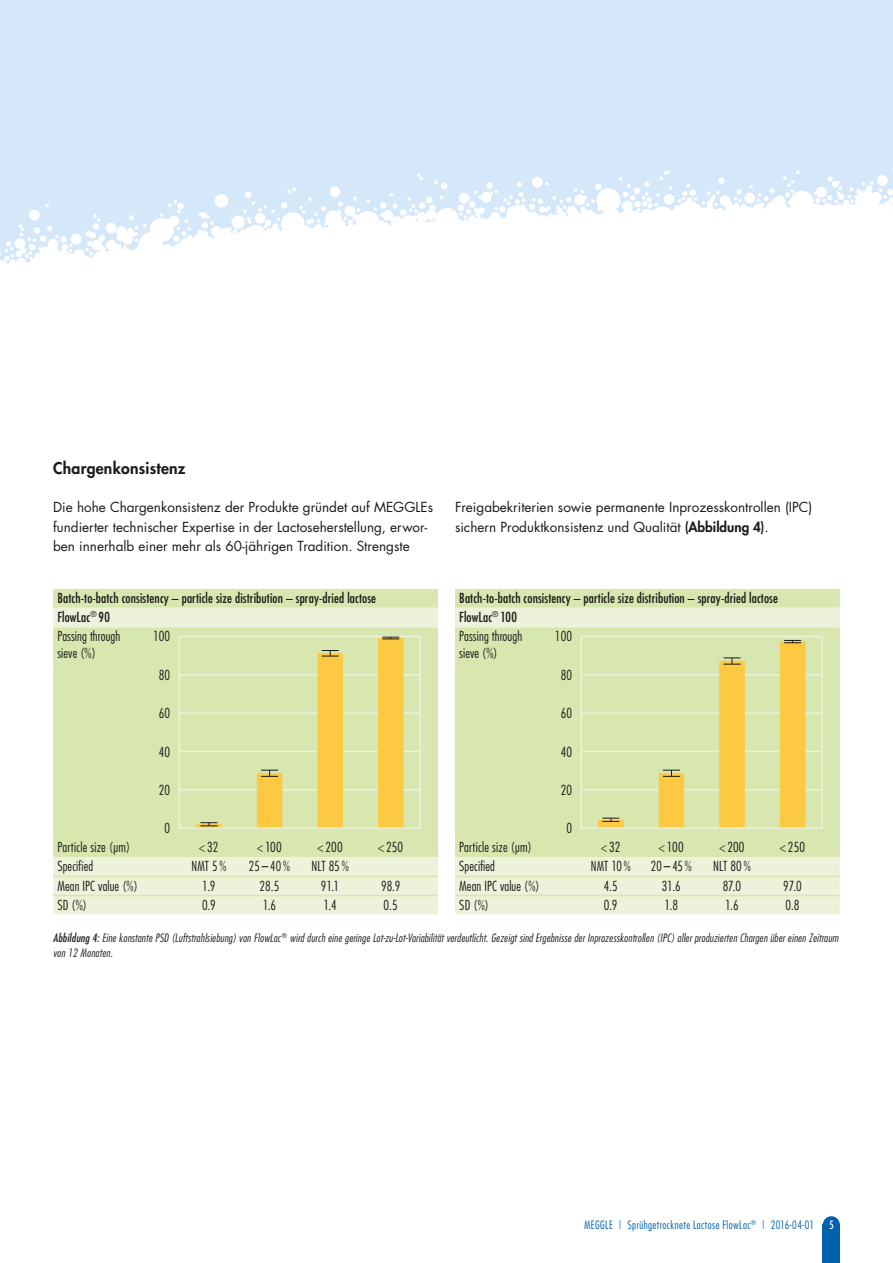
<style>
.page{position:relative;width:893px;height:1263px;background:#fff}
.page>*{position:absolute;margin:0;border:0;box-sizing:border-box;transform-origin:0 0}
.t1{font:800 15.75px "Futura";letter-spacing:.015em;color:#1a1a18}
.t2{font:13.5px/19.2px "Futura";color:#1a1a18}
.t3{font:300 condensed 13.5px "Futura";letter-spacing:.01em;color:#1a1a18}
.t4{font:condensed 13.5px/19.2px "Futura";letter-spacing:.01em;color:#1a1a18}
.t5{font:italic 300 condensed 11.25px/15px "Futura";letter-spacing:.02em;color:#1a1a18}
.t6{font:300 condensed 11.25px "Futura";letter-spacing:.035em;color:#0061ad}
.t7{font:condensed 11.25px "Futura";color:#fff}
.s1{font-weight:800}
.s2{font-weight:300}
.s3{font-weight:400}
</style>
<div class="page">
<div style="left:0;top:0;width:893px;height:455px;background:#d4e8f9"></div>
<svg style="left:0;top:169px;width:893px;height:286px;background:#f8fbfe"></svg>
<div style="left:823px;top:1225px;width:17px;height:38px;background:#0061ad"></div>
<div style="left:823px;top:1216px;width:17px;height:17px;background:#0061ad;border-radius:50%"></div>
<div style="left:455px;top:589px;width:385px;height:18px;background:#d8e6b0"></div>
<svg style="left:455px;top:627px;width:385px;height:287px;background:#dce8b9"></svg>
<hr style="left:455px;top:895px;width:96px;height:1px;background:#d8e6b0">
<svg style="left:551px;top:895px;width:29px;height:1px"></svg>
<hr style="left:580px;top:895px;width:61px;height:1px;background:#d8e6b0">
<hr style="left:641px;top:895px;width:61px;height:1px;background:#d8e6b0">
<hr style="left:702px;top:895px;width:60px;height:1px;background:#d8e6b0">
<hr style="left:762px;top:895px;width:61px;height:1px;background:#d8e6b0">
<svg style="left:823px;top:895px;width:17px;height:1px"></svg>
<hr style="left:455px;top:876px;width:96px;height:1px;background:#d8e6b0">
<svg style="left:551px;top:876px;width:29px;height:1px"></svg>
<hr style="left:580px;top:876px;width:61px;height:1px;background:#d8e6b0">
<hr style="left:641px;top:876px;width:61px;height:1px;background:#d8e6b0">
<hr style="left:702px;top:876px;width:60px;height:1px;background:#d8e6b0">
<hr style="left:762px;top:876px;width:61px;height:1px;background:#d8e6b0">
<svg style="left:823px;top:876px;width:17px;height:1px"></svg>
<div style="left:455px;top:607px;width:385px;height:20px;background:#ecf3da"></div>
<div style="left:580px;top:636px;width:243px;height:193px;border:2px solid #ecf3da"></div>
<hr style="left:581px;top:674px;width:241px;height:1px;background:#ecf3da">
<hr style="left:581px;top:712px;width:241px;height:2px;background:#ecf3da">
<hr style="left:581px;top:751px;width:241px;height:1px;background:#ecf3da">
<hr style="left:581px;top:789px;width:241px;height:1px;background:#ecf3da">
<div style="left:598px;top:820px;width:26px;height:7px;background:#fdc943"></div>
<div style="left:719px;top:661px;width:26px;height:166px;background:#fdc943"></div>
<div style="left:780px;top:641px;width:25px;height:186px;background:#fdc943"></div>
<div style="left:659px;top:773px;width:25px;height:54px;background:#fdc943"></div>
<svg style="left:723px;top:657px;width:17px;height:8px"></svg>
<svg style="left:784px;top:640px;width:17px;height:3px"></svg>
<svg style="left:602px;top:818px;width:17px;height:4px"></svg>
<svg style="left:663px;top:770px;width:17px;height:7px"></svg>
<div style="left:53px;top:589px;width:385px;height:18px;background:#d8e6b0"></div>
<svg style="left:53px;top:627px;width:385px;height:287px;background:#dce8b9"></svg>
<hr style="left:53px;top:895px;width:96px;height:1px;background:#d8e6b0">
<hr style="left:149px;top:895px;width:30px;height:1px;background:#d8e6b0">
<hr style="left:179px;top:895px;width:60px;height:1px;background:#d8e6b0">
<hr style="left:239px;top:895px;width:61px;height:1px;background:#d8e6b0">
<hr style="left:300px;top:895px;width:60px;height:1px;background:#d8e6b0">
<hr style="left:360px;top:895px;width:61px;height:1px;background:#d8e6b0">
<svg style="left:421px;top:895px;width:17px;height:1px"></svg>
<hr style="left:53px;top:876px;width:96px;height:1px;background:#d8e6b0">
<hr style="left:149px;top:876px;width:30px;height:1px;background:#d8e6b0">
<hr style="left:179px;top:876px;width:60px;height:1px;background:#d8e6b0">
<hr style="left:239px;top:876px;width:61px;height:1px;background:#d8e6b0">
<hr style="left:300px;top:876px;width:60px;height:1px;background:#d8e6b0">
<hr style="left:360px;top:876px;width:61px;height:1px;background:#d8e6b0">
<svg style="left:421px;top:876px;width:17px;height:1px"></svg>
<div style="left:53px;top:607px;width:385px;height:20px;background:#ecf3da"></div>
<div style="left:179px;top:636px;width:242px;height:193px;border:2px solid #ecf3da"></div>
<hr style="left:179px;top:674px;width:241px;height:1px;background:#ecf3da">
<hr style="left:179px;top:712px;width:241px;height:2px;background:#ecf3da">
<hr style="left:179px;top:751px;width:241px;height:1px;background:#ecf3da">
<hr style="left:179px;top:789px;width:241px;height:1px;background:#ecf3da">
<hr style="left:196px;top:824px;width:26px;height:3px;background:#fdc943">
<div style="left:317px;top:653px;width:26px;height:174px;background:#fdc943"></div>
<div style="left:378px;top:638px;width:26px;height:189px;background:#fdc943"></div>
<div style="left:257px;top:773px;width:25px;height:54px;background:#fdc943"></div>
<svg style="left:322px;top:650px;width:17px;height:7px"></svg>
<svg style="left:382px;top:637px;width:17px;height:2px"></svg>
<svg style="left:200px;top:822px;width:17px;height:4px"></svg>
<svg style="left:261px;top:770px;width:17px;height:7px"></svg>
<h1 class="t1" style="left:53px;top:458px;width:134px">Chargenkonsistenz</h1>
<p class="t2" style="left:53px;top:498px;width:381px">Die hohe Chargenkonsistenz der Produkte gründet auf MEGGLEs fundierter technischer Expertise in der Lactoseherstellung, erwor&shy;ben innerhalb einer mehr als 60-jährigen Tradition. Strengste</p>
<p class="t2" style="left:455px;top:498px;width:359px">Freigabekriterien sowie permanente Inprozesskontrollen (IPC) sichern Produktkonsistenz und Qualität <span class="s1">(Abbildung 4)</span>.</p>
<p class="t4" style="left:459px;top:588px;width:320px">Batch-to-batch consistency – particle size distribution – spray-dried lactose<br>FlowLac<sup>®</sup> 100<br><span class="s2">Passing through</span></p>
<p class="t3" style="left:459px;top:644px;width:40px">sieve (%)</p>
<p class="t4" style="left:57px;top:588px;width:320px">Batch-to-batch consistency – particle size distribution – spray-dried lactose<br>FlowLac<sup>®</sup> 90<br><span class="s2">Passing through</span></p>
<p class="t3" style="left:57px;top:644px;width:40px">sieve (%)</p>
<p class="t3" style="left:153px;top:628px;width:19px">100</p>
<p class="t3" style="left:159px;top:666px;width:13px">80</p>
<p class="t3" style="left:159px;top:705px;width:13px">60</p>
<p class="t3" style="left:159px;top:743px;width:13px">40</p>
<p class="t3" style="left:159px;top:781px;width:13px">20</p>
<p class="t3" style="left:165px;top:820px;width:7px">0</p>
<p class="t3" style="left:555px;top:628px;width:19px">100</p>
<p class="t3" style="left:561px;top:666px;width:13px">80</p>
<p class="t3" style="left:561px;top:705px;width:13px">60</p>
<p class="t3" style="left:561px;top:743px;width:13px">40</p>
<p class="t3" style="left:561px;top:781px;width:13px">20</p>
<p class="t3" style="left:566px;top:820px;width:7px">0</p>
<p class="t3" style="left:57px;top:839px;width:74px">Particle size (µm)</p>
<p class="t3" style="left:199px;top:839px;width:21px">&lt; 32</p>
<p class="t3" style="left:257px;top:839px;width:26px">&lt; 100</p>
<p class="t3" style="left:318px;top:839px;width:27px">&lt; 200</p>
<p class="t3" style="left:378px;top:839px;width:27px">&lt; 250</p>
<p class="t3" style="left:57px;top:858px;width:37px">Specified</p>
<p class="t3" style="left:191px;top:858px;width:36px">NMT 5 %</p>
<p class="t3" style="left:249px;top:858px;width:43px">25 – 40 %</p>
<p class="t3" style="left:311px;top:858px;width:39px">NLT 85 %</p>
<p class="t3" style="left:57px;top:877px;width:82px">Mean IPC value (%)</p>
<p class="t3" style="left:202px;top:877px;width:15px">1.9</p>
<p class="t3" style="left:260px;top:877px;width:21px">28.5</p>
<p class="t3" style="left:321px;top:877px;width:20px">91.1</p>
<p class="t3" style="left:381px;top:877px;width:21px">98.9</p>
<p class="t3" style="left:57px;top:896px;width:31px">SD (%)</p>
<p class="t3" style="left:202px;top:896px;width:15px">0.9</p>
<p class="t3" style="left:263px;top:896px;width:15px">1.6</p>
<p class="t3" style="left:323px;top:896px;width:15px">1.4</p>
<p class="t3" style="left:384px;top:896px;width:16px">0.5</p>
<p class="t5" style="left:57px;top:935px;width:328px">a permanent in-process-control (IPC) of subsequent batches over a time period of 12 months.</p>
<p class="t3" style="left:459px;top:839px;width:74px">Particle size (µm)</p>
<p class="t3" style="left:601px;top:839px;width:21px">&lt; 32</p>
<p class="t3" style="left:659px;top:839px;width:26px">&lt; 100</p>
<p class="t3" style="left:719px;top:839px;width:27px">&lt; 200</p>
<p class="t3" style="left:780px;top:839px;width:27px">&lt; 250</p>
<p class="t3" style="left:459px;top:858px;width:37px">Specified</p>
<p class="t3" style="left:591px;top:858px;width:42px">NMT 10 %</p>
<p class="t3" style="left:651px;top:858px;width:42px">20 – 45 %</p>
<p class="t3" style="left:713px;top:858px;width:39px">NLT 80 %</p>
<p class="t3" style="left:459px;top:877px;width:82px">Mean IPC value (%)</p>
<p class="t3" style="left:604px;top:877px;width:15px">4.5</p>
<p class="t3" style="left:662px;top:877px;width:20px">31.6</p>
<p class="t3" style="left:723px;top:877px;width:20px">87.0</p>
<p class="t3" style="left:783px;top:877px;width:20px">97.0</p>
<p class="t3" style="left:459px;top:896px;width:31px">SD (%)</p>
<p class="t3" style="left:604px;top:896px;width:15px">0.9</p>
<p class="t3" style="left:665px;top:896px;width:15px">1.8</p>
<p class="t3" style="left:725px;top:896px;width:15px">1.6</p>
<p class="t3" style="left:785px;top:896px;width:16px">0.8</p>
<p class="t5" style="left:459px;top:935px;width:328px">a permanent in-process-control (IPC) of subsequent batches over a time period of 12 months.</p>
<p class="t5" style="left:53px;top:930px;width:787px"><span class="s3">Abbildung 4:</span> Eine konstante PSD (Luftstrahlsiebung) von FlowLac <sup>®</sup> wird durch eine geringe Lot-zu-Lot-Variabilität verdeutlicht. Gezeigt sind Ergebnisse der Inprozesskontrollen (IPC) aller produzierten Chargen über einen Zeitraum von 12 Monaten.</p>
<p class="t6" style="left:584px;top:1218px;width:232px">MEGGLE | Sprühgetrocknete Lactose FlowLac<sup>®</sup> | 2016-04-01</p>
<p class="t7" style="left:829px;top:1218px;width:6px">5</p>
</div>
